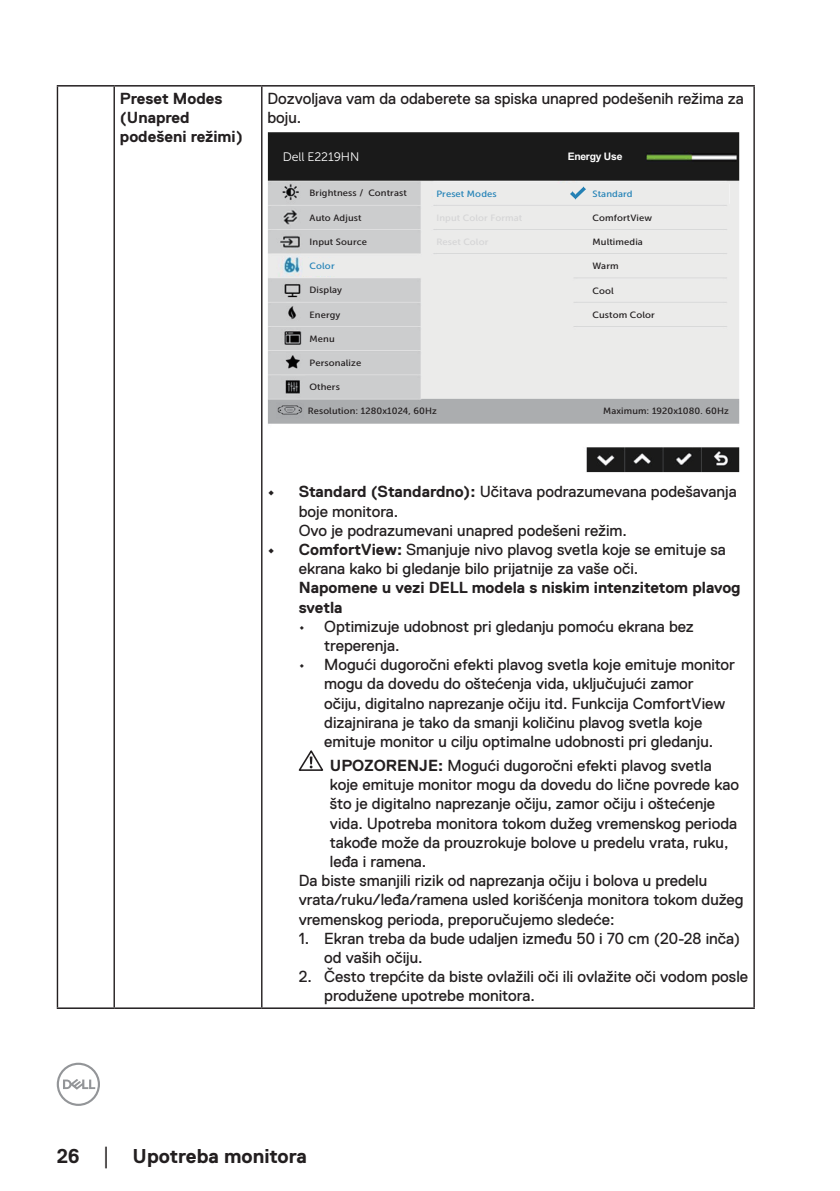
<style>
.page{position:relative;width:840px;height:1191px;background:#fff}
.page>*{position:absolute;margin:0;border:0;box-sizing:border-box;transform-origin:0 0}
.t1{font:700 20px "Dell Replica";color:#231f20}
.t2{font:16px/19.2px "Dell Replica";color:#231f20}
.t3{font:700 16px/19.2px "Dell Replica";color:#231f20}
.t4{font:12.4px "Museo Sans For Dell 300";letter-spacing:-.01em;color:#fff}
.t5{font:700 10.4px "Arial";letter-spacing:-.025em;color:#fff}
.t6{font:9px "Museo Sans For Dell Cn 500";letter-spacing:.01em;color:#231f20;scale:1.27 1}
.t7{font:9px "Museo Sans For Dell Cn 500";letter-spacing:.01em;color:#231f20;scale:1.25 1}
.t8{font:9px "Museo Sans For Dell Cn 500";letter-spacing:.01em;color:#2583b7;scale:1.27 1}
.s1{font-weight:700}
.s2{font-family:"Times New Roman";font-weight:400;font-size:18px}
</style>
<div class="page">
<svg style="left:57px;top:1062px;width:43px;height:44px"></svg>
<hr style="left:57px;top:87px;width:1px;height:920px;background:#231f20">
<hr style="left:113px;top:87px;width:2px;height:920px;background:#231f20">
<hr style="left:261px;top:87px;width:1px;height:920px;background:#231f20">
<hr style="left:753px;top:87px;width:1px;height:920px;background:#231f20">
<hr style="left:114px;top:85px;width:147px;height:2px;background:#231f20">
<hr style="left:114px;top:1007px;width:147px;height:2px;background:#231f20">
<hr style="left:261px;top:85px;width:493px;height:2px;background:#231f20">
<hr style="left:261px;top:1007px;width:493px;height:2px;background:#231f20">
<hr style="left:57px;top:85px;width:57px;height:2px;background:#231f20">
<hr style="left:57px;top:1007px;width:57px;height:2px;background:#231f20">
<img style="left:267px;top:132px;width:471px;height:340px">
<div style="left:552px;top:145px;width:83px;height:28px;background:#1a1a1a"></div>
<div style="left:304px;top:402px;width:432px;height:19px;background:#abadaf"></div>
<div style="left:433px;top:184px;width:296px;height:20px;background:#ebebea"></div>
<div style="left:433px;top:207px;width:296px;height:20px;background:#ebebea"></div>
<div style="left:433px;top:231px;width:296px;height:20px;background:#ebebea"></div>
<div style="left:433px;top:255px;width:296px;height:20px;background:#ebebea"></div>
<div style="left:433px;top:281px;width:296px;height:20px;background:#ebebea"></div>
<div style="left:433px;top:305px;width:296px;height:20px;background:#ebebea"></div>
<div style="left:303px;top:184px;width:116px;height:18px;background:#cccdce"></div>
<div style="left:303px;top:233px;width:116px;height:18px;background:#cccdce"></div>
<div style="left:303px;top:258px;width:116px;height:18px;background:#ebebea"></div>
<div style="left:303px;top:282px;width:116px;height:18px;background:#cccdce"></div>
<div style="left:303px;top:306px;width:116px;height:18px;background:#cccdce"></div>
<div style="left:303px;top:331px;width:116px;height:17px;background:#cccdce"></div>
<div style="left:303px;top:354px;width:116px;height:18px;background:#cccdce"></div>
<div style="left:303px;top:378px;width:116px;height:18px;background:#cccdce"></div>
<div style="left:304px;top:208px;width:113px;height:19px;background:#cccdce"></div>
<div style="left:281px;top:150px;width:81px;height:15px;background:#1a1a1a"></div>
<img style="left:570px;top:186px;width:16px;height:14px">
<svg style="left:298px;top:750px;width:25px;height:21px"></svg>
<p class="t3" style="left:120px;top:89px;width:124px">Preset Modes (Unapred podešeni režimi)</p>
<p class="t2" style="left:267px;top:89px;width:477px">Dozvoljava vam da odaberete sa spiska unapred podešenih režima za boju.</p>
<p class="t4" style="left:282px;top:150px;width:78px">Dell E2219HN</p>
<p class="t6" style="left:309px;top:188px;width:78px">Brightness / Contrast</p>
<p class="t6" style="left:309px;top:213px;width:42px">Auto Adjust</p>
<p class="t6" style="left:309px;top:237px;width:47px">Input Source</p>
<p class="t8" style="left:309px;top:261px;width:21px">Color</p>
<p class="t6" style="left:309px;top:285px;width:27px">Display</p>
<p class="t6" style="left:309px;top:310px;width:26px">Energy</p>
<p class="t6" style="left:309px;top:334px;width:21px">Menu</p>
<p class="t6" style="left:309px;top:358px;width:42px">Personalize</p>
<p class="t6" style="left:309px;top:382px;width:25px">Others</p>
<p class="t5" style="left:567px;top:150px;width:56px">Energy Use</p>
<p class="t8" style="left:436px;top:188px;width:49px">Preset Modes</p>
<p class="t8" style="left:592px;top:188px;width:33px">Standard</p>
<p class="t6" style="left:592px;top:213px;width:48px">ComfortView</p>
<p class="t6" style="left:592px;top:237px;width:41px">Multimedia</p>
<p class="t6" style="left:592px;top:261px;width:22px">Warm</p>
<p class="t6" style="left:592px;top:285px;width:18px">Cool</p>
<p class="t6" style="left:592px;top:310px;width:50px">Custom Color</p>
<p class="t7" style="left:307px;top:406px;width:105px">Resolution: 1280x1024, 60Hz</p>
<p class="t7" style="left:603px;top:406px;width:102px">Maximum: 1920x1080. 60Hz</p>
<p class="t2" style="left:298px;top:482px;width:439px;text-indent:-31px"><span class="s1">• Standard (Standardno):</span> Učitava podrazumevana podešavanja boje monitora.<br>Ovo je podrazumevani unapred podešeni režim.</p>
<p class="t2" style="left:298px;top:540px;width:428px;text-indent:-31px"><span class="s1">• ComfortView:</span> Smanjuje nivo plavog svetla koje se emituje sa ekrana kako bi gledanje bilo prijatnije za vaše oči.</p>
<p class="t3" style="left:298px;top:578px;width:443px">Napomene u vezi DELL modela s niskim intenzitetom plavog svetla</p>
<p class="t2" style="left:324px;top:617px;width:371px;text-indent:-26px">• Optimizuje udobnost pri gledanju pomoću ekrana bez treperenja.</p>
<p class="t2" style="left:324px;top:655px;width:412px;text-indent:-26px">• Mogući dugoročni efekti plavog svetla koje emituje monitor mogu da dovedu do oštećenja vida, uključujući zamor<br>očiju, digitalno naprezanje očiju itd. Funkcija ComfortView dizajnirana je tako da smanji količinu plavog svetla koje emituje monitor u cilju optimalne udobnosti pri gledanju.</p>
<p class="t2" style="left:330px;top:756px;width:383px"><span class="s1">UPOZORENJE:</span> Mogući dugoročni efekti plavog svetla</p>
<p class="t2" style="left:330px;top:775px;width:410px">koje emituje monitor mogu da dovedu do lične povrede kao</p>
<p class="t2" style="left:330px;top:794px;width:386px">što je digitalno naprezanje očiju, zamor očiju i oštećenje</p>
<p class="t2" style="left:330px;top:813px;width:408px">vida. Upotreba monitora tokom dužeg vremenskog perioda</p>
<p class="t2" style="left:330px;top:832px;width:400px">takođe može da prouzrokuje bolove u predelu vrata, ruku,</p>
<p class="t2" style="left:330px;top:852px;width:98px">leđa i ramena.</p>
<p class="t2" style="left:298px;top:871px;width:410px">Da biste smanjili rizik od naprezanja očiju i bolova u predelu</p>
<p class="t2" style="left:298px;top:890px;width:446px">vrata/ruku/leđa/ramena usled korišćenja monitora tokom dužeg</p>
<p class="t2" style="left:298px;top:909px;width:317px">vremenskog perioda, preporučujemo sledeće:</p>
<p class="t2" style="left:324px;top:928px;width:417px;text-indent:-26px">1. Ekran treba da bude udaljen između 50 i 70 cm (20-28 inča) od vaših očiju.</p>
<p class="t2" style="left:324px;top:967px;width:425px;text-indent:-26px">2. Često trepćite da biste ovlažili oči ili ovlažite oči vodom posle produžene upotrebe monitora.</p>
<p class="t1" style="left:57px;top:1144px;width:251px">26 <span class="s2">│</span> Upotreba monitora</p>
</div>
